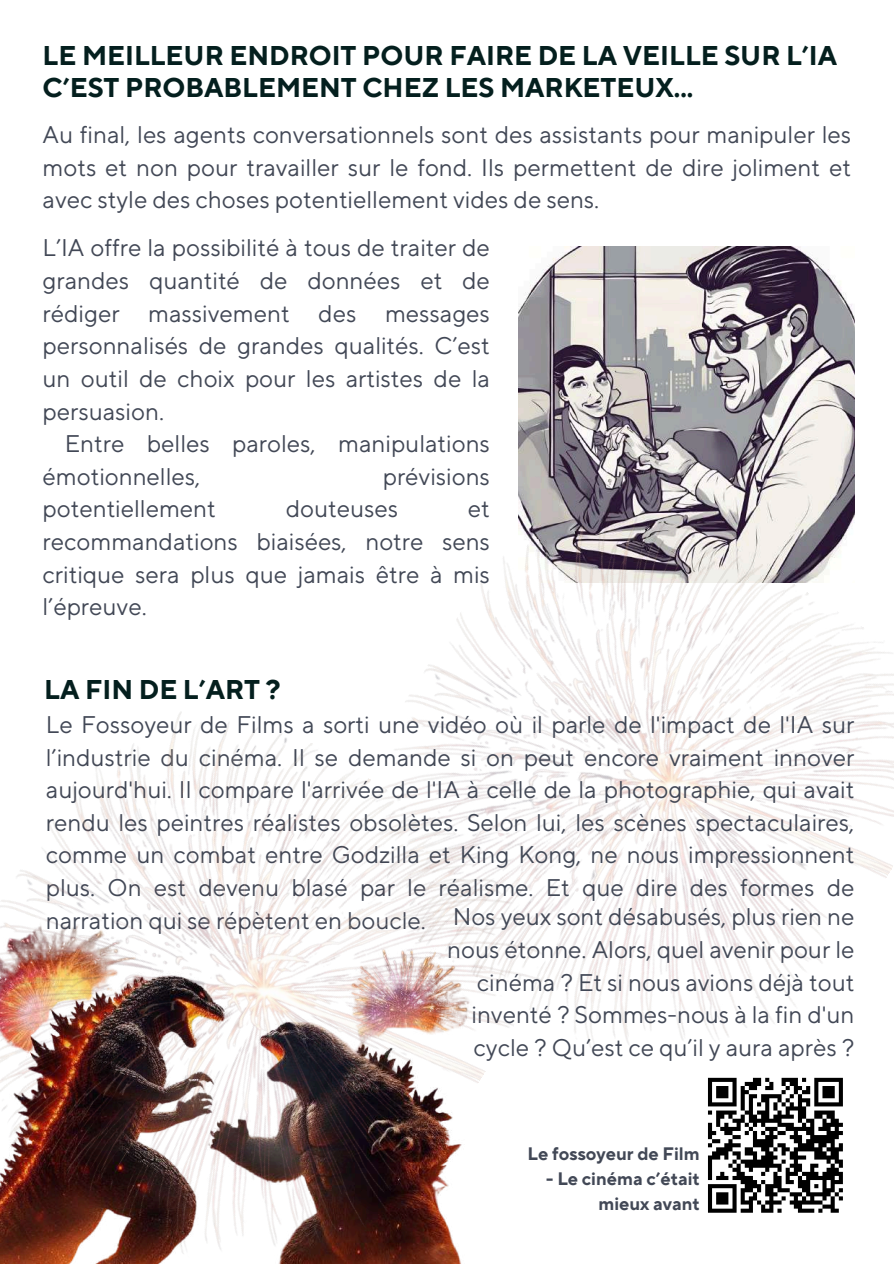
<style>
.page{position:relative;width:894px;height:1264px;background:#fff}
.page>*{position:absolute;margin:0;border:0;box-sizing:border-box;transform-origin:0 0}
.t1{font:700 27px/31.5px "TT Norms Pro";color:#041f1e}
.t2{font:24px/32.7px "TT Norms Pro";color:#424856;text-align:justify}
.t3{font:700 18px/24.8px "TT Norms Pro";color:#424856;text-align:right}
</style>
<div class="page">
<img style="left:518px;top:246px;width:336px;height:196px">
<svg style="left:708px;top:1133px;width:135px;height:80px"></svg>
<img style="left:452px;top:442px;width:441px;height:691px">
<img style="left:0;top:647px;width:584px;height:616px">
<p class="t1" style="left:43px;top:41px;width:796px">LE MEILLEUR ENDROIT POUR FAIRE DE LA VEILLE SUR L’IA<br>C’EST PROBABLEMENT CHEZ LES MARKETEUX...</p>
<p class="t2" style="left:43px;top:119px;width:809px">Au final, les agents conversationnels sont des assistants pour manipuler les mots et non pour travailler sur le fond. Ils permettent de dire joliment et avec style des choses potentiellement vides de sens.</p>
<p class="t2" style="left:43px;top:232px;width:449px">L’IA offre la possibilité à tous de traiter de grandes quantité de données et de rédiger massivement des messages personnalisés de grandes qualités. C’est un outil de choix pour les artistes de la persuasion.</p>
<p class="t2" style="left:43px;top:428px;width:449px;text-indent:22px">Entre belles paroles, manipulations émotionnelles,</p>
<p class="t2" style="left:382px;top:461px;width:109px">prévisions</p>
<p class="t2" style="left:43px;top:493px;width:175px">potentiellement</p>
<p class="t2" style="left:285px;top:493px;width:114px">douteuses</p>
<p class="t2" style="left:43px;top:493px;width:449px;text-indent:425px">et recommandations biaisées, notre sens critique sera plus que jamais être à mis l’épreuve.</p>
<p class="t1" style="left:44px;top:675px;width:238px">LA FIN DE L’ART ?</p>
<p class="t2" style="left:46px;top:709px;width:809px;line-height:32.2px;text-align:right">Le Fossoyeur de Films a sorti une vidéo où il parle de l'impact de l'IA sur l’industrie du cinéma. Il se demande si on peut encore vraiment innover aujourd'hui. Il compare l'arrivée de l'IA à celle de la photographie, qui avait rendu les peintres réalistes obsolètes. Selon lui, les scènes spectaculaires, comme un combat entre Godzilla et King Kong, ne nous impressionnent plus. On est devenu blasé par le réalisme. Et que dire des formes de narration qui se répètent en boucle. Nos yeux sont désabusés, plus rien ne nous étonne. Alors, quel avenir pour le<br>cinéma ? Et si nous avions déjà tout<br>inventé ? Sommes-nous à la fin d'un<br>cycle ? Qu’est ce qu’il y aura après ?</p>
<p class="t3" style="left:527px;top:1142px;width:173px">Le fossoyeur de Film</p>
<p class="t3" style="left:545px;top:1167px;width:155px">- Le cinéma c’était mieux avant</p>
</div>
